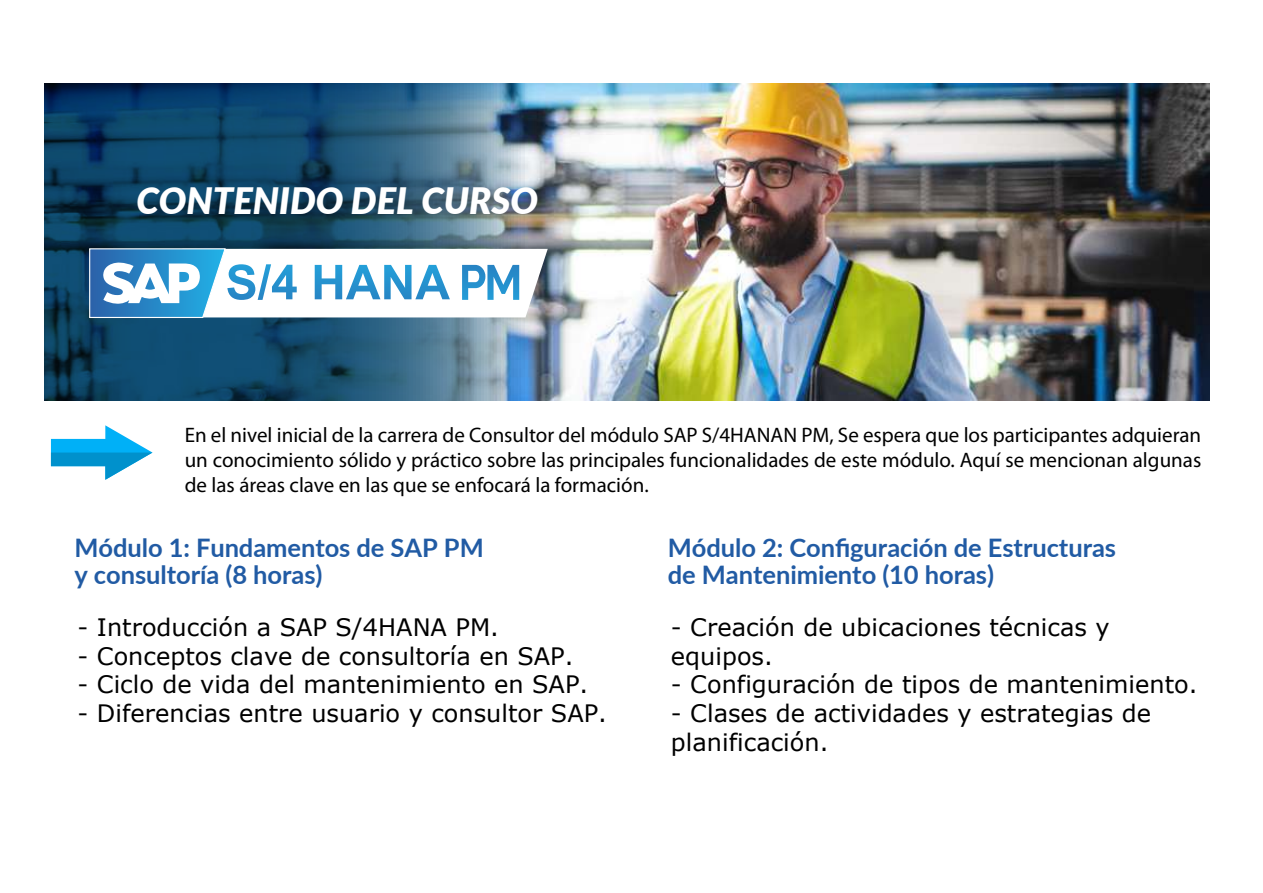
<style>
.page{position:relative;width:1263px;height:893px;background:#fff}
.page>*{position:absolute;margin:0;border:0;box-sizing:border-box;transform-origin:0 0}
.t1{font:italic 900 36.3px "Lato";color:#fff}
.t2{font:700 25.5px/27px "Lato";letter-spacing:-.005em;color:#215ba4}
.t3{font:24px/28.8px "Verdana";color:#000}
.t4{font:21px/25.2px "Myriad Pro";color:#000;text-align:justify}
</style>
<div class="page">
<img style="left:897px;top:84px;width:313px;height:316px">
<img style="left:44px;top:84px;width:853px;height:316px">
<svg style="left:89px;top:248px;width:459px;height:71px"></svg>
<svg style="left:50px;top:425px;width:103px;height:55px"></svg>
<h1 class="t1" style="left:136px;top:173px;width:403px">CONTENIDO DEL CURSO</h1>
<p class="t4" style="left:185px;top:422px;width:1018px">En el nivel inicial de la carrera de Consultor del módulo SAP S/4HANAN PM, Se espera que los participantes adquieran un conocimiento sólido y práctico sobre las principales funcionalidades de este módulo. Aquí se mencionan algunas de las áreas clave en las que se enfocará la formación.</p>
<p class="t2" style="left:74px;top:533px;width:411px">Módulo 1: Fundamentos de SAP PM y consultoría (8 horas)</p>
<p class="t3" style="left:78px;top:612px;width:423px">- Introducción a SAP S/4HANA PM.</p>
<p class="t3" style="left:78px;top:641px;width:497px">- Conceptos clave de consultoría en SAP.</p>
<p class="t3" style="left:78px;top:670px;width:512px">- Ciclo de vida del mantenimiento en SAP.</p>
<p class="t3" style="left:78px;top:699px;width:531px">- Diferencias entre usuario y consultor SAP.</p>
<p class="t2" style="left:668px;top:533px;width:450px">Módulo 2: Configuración de Estructuras de Mantenimiento (10 horas)</p>
<p class="t3" style="left:671px;top:612px;width:440px">- Creación de ubicaciones técnicas y equipos.</p>
<p class="t3" style="left:671px;top:670px;width:528px">- Configuración de tipos de mantenimiento.</p>
<p class="t3" style="left:671px;top:699px;width:482px">- Clases de actividades y estrategias de planificación.</p>
</div>
